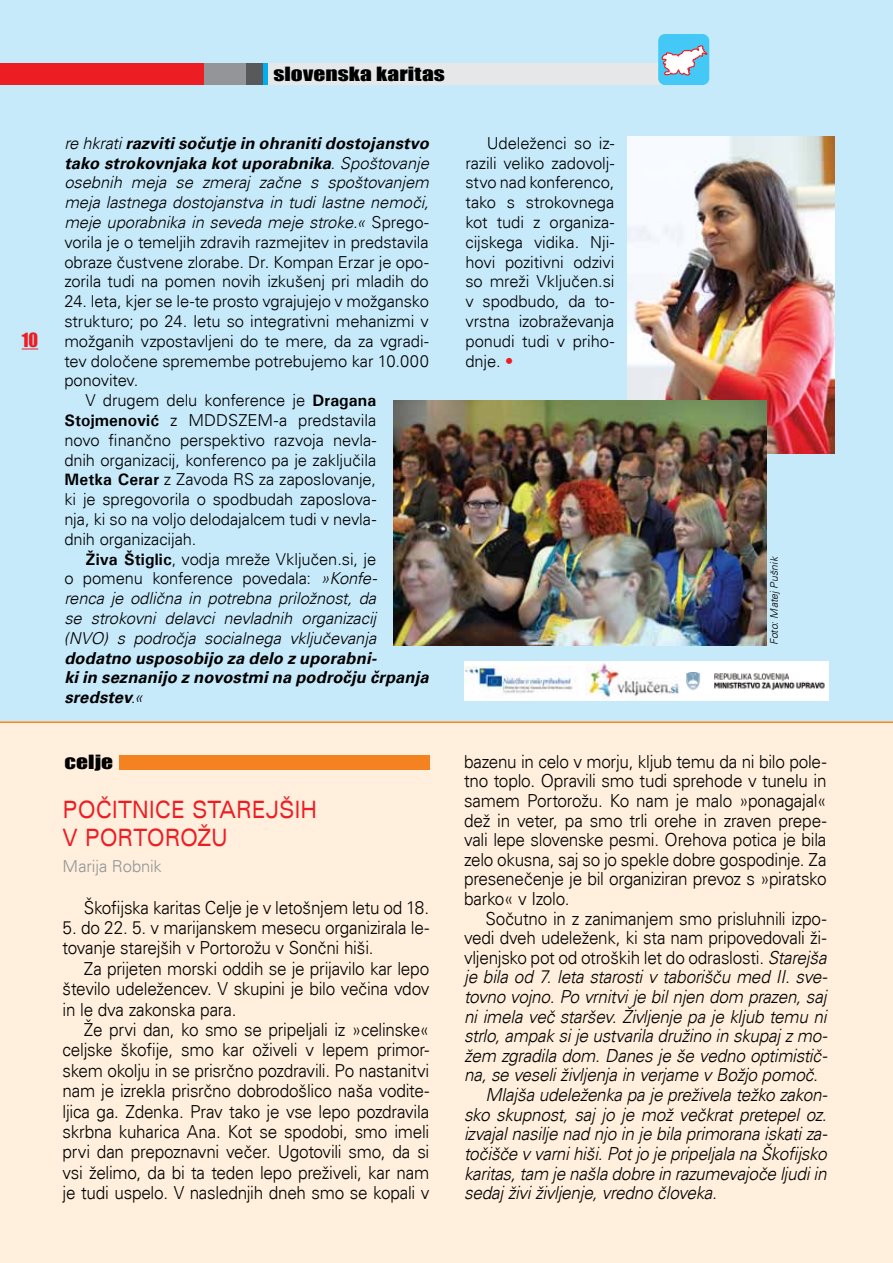
<style>
.page{position:relative;width:893px;height:1263px;background:#fff}
.page>*{position:absolute;margin:0;border:0;box-sizing:border-box;transform-origin:0 0}
.t1{font:expanded 24px/27.9px "Univers";color:#ed1d24;scale:.78 1}
.t2{font:300 18px/20.4px "Univers";letter-spacing:-.015em;color:#000;text-align:justify;scale:.95 1}
.t3{font:italic 300 18px "Univers";letter-spacing:-.015em;color:#000;scale:.95 1}
.t4{font:18px "Impact";letter-spacing:.005em;color:#000;scale:1.3 1}
.t5{font:18px "Impact";color:#ed1d24}
.t6{font:300 16.5px/19.8px "Univers";letter-spacing:-.005em;color:#000;text-align:justify}
.t7{font:italic 300 16.5px "Univers";letter-spacing:-.005em;color:#000}
.t8{font:italic 700 16.5px/19.8px "Univers";letter-spacing:.01em;color:#000}
.t9{font:300 16.5px "Univers";letter-spacing:-.005em;color:#939598}
.t10{font:italic 300 10.5px "Univers";color:#000}
.s1{font-style:italic}
.s2{font-weight:700;font-style:italic}
.s3{font-weight:700}
.s4{font-weight:300}
.s5{font-size:16.65px;color:#ed1d24}
</style>
<div class="page">
<div style="left:0;top:0;width:893px;height:721px;background:#c7eafb"></div>
<div style="left:0;top:721px;width:893px;height:542px;background:#ffefdc"></div>
<div style="left:0;top:64px;width:671px;height:21px;background:#e6e7e8"></div>
<div style="left:0;top:64px;width:263px;height:21px;background:#58595b"></div>
<div style="left:0;top:64px;width:246px;height:21px;background:#939598"></div>
<div style="left:0;top:64px;width:203px;height:21px;background:#ed1d24"></div>
<div style="left:658px;top:34px;width:51px;height:51px;background:#44c8f5;border-radius:7px"></div>
<svg style="left:661px;top:45px;width:47px;height:31px"></svg>
<img style="left:627px;top:137px;width:207px;height:316px">
<svg style="left:22px;top:348px;width:16px;height:1px"></svg>
<div style="left:464px;top:661px;width:365px;height:39px;background:#fff"></div>
<img style="left:464px;top:666px;width:112px;height:28px">
<img style="left:686px;top:672px;width:139px;height:19px">
<img style="left:585px;top:661px;width:95px;height:36px">
<div style="left:119px;top:755px;width:310px;height:15px;background:#f58220"></div>
<img style="left:393px;top:400px;width:373px;height:245px">
<hr style="left:0;top:721px;width:893px;height:2px;background:#f58220">
<p class="t5" style="left:22px;top:326px;width:18px">10</p>
<p class="t4" style="left:273px;top:60px;width:133px">slovenska karitas</p>
<p class="t6" style="left:64px;top:133px;width:366px"><span class="s1">re hkrati</span> <span class="s2">razviti sočutje in ohraniti dostojanstvo tako strokovnjaka kot uporabnika</span><span class="s1">. Spoštovanje osebnih meja se zmeraj začne s spoštovanjem meja lastnega dostojanstva in tudi lastne nemoči, meje uporabnika in seveda meje stroke.«</span> Sprego&shy;vorila je o temeljih zdravih razmejitev in predstavila obraze čustvene zlorabe. Dr. Kompan Erzar je opo&shy;zorila tudi na pomen novih izkušenj pri mladih do</p>
<p class="t6" style="left:64px;top:291px;width:366px">24. leta, kjer se le-te prosto vgrajujejo v možgansko</p>
<p class="t6" style="left:64px;top:311px;width:366px">strukturo; po 24. letu so integrativni mehanizmi v</p>
<p class="t6" style="left:64px;top:331px;width:366px">možganih vzpostavljeni do te mere, da za vgradi-</p>
<p class="t6" style="left:64px;top:351px;width:366px">tev določene spremembe potrebujemo kar 10.000</p>
<p class="t6" style="left:64px;top:371px;width:76px">ponovitev.</p>
<p class="t6" style="left:86px;top:390px;width:292px">V drugem delu konference je <span class="s3">Dragana</span></p>
<p class="t6" style="left:64px;top:410px;width:313px"><span class="s3">Stojmenović</span> z MDDSZEM-a predstavila</p>
<p class="t6" style="left:64px;top:430px;width:313px">novo finančno perspektivo razvoja nevla-</p>
<p class="t6" style="left:64px;top:450px;width:313px">dnih organizacij, konferenco pa je zaključila</p>
<p class="t6" style="left:64px;top:470px;width:313px"><span class="s3">Metka Cerar</span> z Zavoda RS za zaposlovanje,</p>
<p class="t6" style="left:64px;top:489px;width:313px">ki je spregovorila o spodbudah zaposlova-</p>
<p class="t6" style="left:64px;top:509px;width:313px">nja, ki so na voljo delodajalcem tudi v nevla-</p>
<p class="t6" style="left:64px;top:529px;width:134px">dnih organizacijah.</p>
<p class="t6" style="left:86px;top:549px;width:292px"><span class="s3">Živa Štiglic</span>, vodja mreže Vključen.si, je</p>
<p class="t6" style="left:64px;top:569px;width:314px">o pomenu konference povedala: <span class="s1">»Konfe-</span></p>
<p class="t7" style="left:64px;top:588px;width:313px">renca je odlična in potrebna priložnost, da</p>
<p class="t7" style="left:64px;top:608px;width:313px">se strokovni delavci nevladnih organizacij</p>
<p class="t7" style="left:64px;top:628px;width:313px">(NVO) s področja socialnega vključevanja</p>
<p class="t8" style="left:64px;top:649px;width:366px">dodatno usposobijo za delo z uporabni-<br>ki in seznanijo z novostmi na področju črpanja sredstev<span class="s4">.«</span></p>
<p class="t6" style="left:465px;top:133px;width:150px;text-indent:21px">Udeleženci so iz&shy;razili veliko zadovolj&shy;stvo nad konferenco, tako s strokovnega kot tudi z organiza&shy;cijskega vidika. Nji&shy;hovi pozitivni odzivi so mreži Vključen.si v spodbudo, da to&shy;vrstna izobraževanja ponudi tudi v priho&shy;dnje. <span class="s5">•</span></p>
<p class="t10" style="left:768px;top:645px;width:91px;rotate:-90deg">Foto: Matej Pušnik</p>
<p class="t4" style="left:64px;top:748px;width:39px">celje</p>
<p class="t2" style="left:464px;top:752px;width:383px;line-height:19.6px">bazenu in celo v morju, kljub temu da ni bilo pole&shy;tno toplo. Opravili smo tudi sprehode v tunelu in samem Portorožu. Ko nam je malo »ponagajal« dež in veter, pa smo trli orehe in zraven prepe&shy;vali lepe slovenske pesmi. Orehova potica je bila zelo okusna, saj so jo spekle dobre gospodinje. Za presenečenje je bil organiziran prevoz s »piratsko barko« v Izolo.</p>
<p class="t2" style="left:485px;top:908px;width:361px">Sočutno in z zanimanjem smo prisluhnili izpo-</p>
<p class="t2" style="left:464px;top:928px;width:383px">vedi dveh udeleženk, ki sta nam pripovedovali ži-</p>
<p class="t2" style="left:464px;top:947px;width:383px">vljenjsko pot od otroških let do odraslosti. <span class="s1">Starejša</span></p>
<p class="t3" style="left:464px;top:966px;width:384px">je bila od 7. leta starosti v taborišču med II. sve-</p>
<p class="t3" style="left:464px;top:986px;width:383px">tovno vojno. Po vrnitvi je bil njen dom prazen, saj</p>
<p class="t3" style="left:464px;top:1005px;width:383px">ni imela več staršev. Življenje pa je kljub temu ni</p>
<p class="t3" style="left:464px;top:1025px;width:384px">strlo, ampak si je ustvarila družino in skupaj z mo-</p>
<p class="t3" style="left:464px;top:1045px;width:384px">žem zgradila dom. Danes je še vedno optimistič-</p>
<p class="t3" style="left:464px;top:1064px;width:374px">na, se veseli življenja in verjame v Božjo pomoč.</p>
<p class="t3" style="left:485px;top:1084px;width:362px">Mlajša udeleženka pa je preživela težko zakon-</p>
<p class="t3" style="left:464px;top:1103px;width:383px">sko skupnost, saj jo je mož večkrat pretepel oz.</p>
<p class="t3" style="left:464px;top:1123px;width:384px">izvajal nasilje nad njo in je bila primorana iskati za-</p>
<p class="t3" style="left:464px;top:1143px;width:383px">točišče v varni hiši. Pot jo je pripeljala na Škofijsko</p>
<p class="t3" style="left:464px;top:1162px;width:383px">karitas, tam je našla dobre in razumevajoče ljudi in</p>
<p class="t3" style="left:464px;top:1182px;width:268px">sedaj živi življenje, vredno človeka.</p>
<h1 class="t1" style="left:63px;top:795px;width:328px">POČITNICE STAREJŠIH<br>V PORTOROŽU</h1>
<p class="t9" style="left:63px;top:856px;width:101px">Marija Robnik</p>
<p class="t2" style="left:84px;top:897px;width:365px">Škofijska karitas Celje je v letošnjem letu od 18.</p>
<p class="t2" style="left:63px;top:917px;width:388px">5. do 22. 5. v marijanskem mesecu organizirala le&shy;tovanje starejših v Portorožu v Sončni hiši.</p>
<p class="t2" style="left:63px;top:958px;width:387px;text-indent:21px">Za prijeten morski oddih se je prijavilo kar lepo število udeležencev. V skupini je bilo večina vdov in le dva zakonska para.</p>
<p class="t2" style="left:63px;top:1019px;width:388px;text-indent:21px">Že prvi dan, ko smo se pripeljali iz »celinske« celjske škofije, smo kar oživeli v lepem primor&shy;skem okolju in se prisrčno pozdravili. Po nastanitvi nam je izrekla prisrčno dobrodošlico naša vodite&shy;ljica ga. Zdenka. Prav tako je vse lepo pozdravila skrbna kuharica Ana. Kot se spodobi, smo imeli prvi dan prepoznavni večer. Ugotovili smo, da si vsi želimo, da bi ta teden lepo preživeli, kar nam je tudi uspelo. V naslednjih dneh smo se kopali v</p>
</div>
